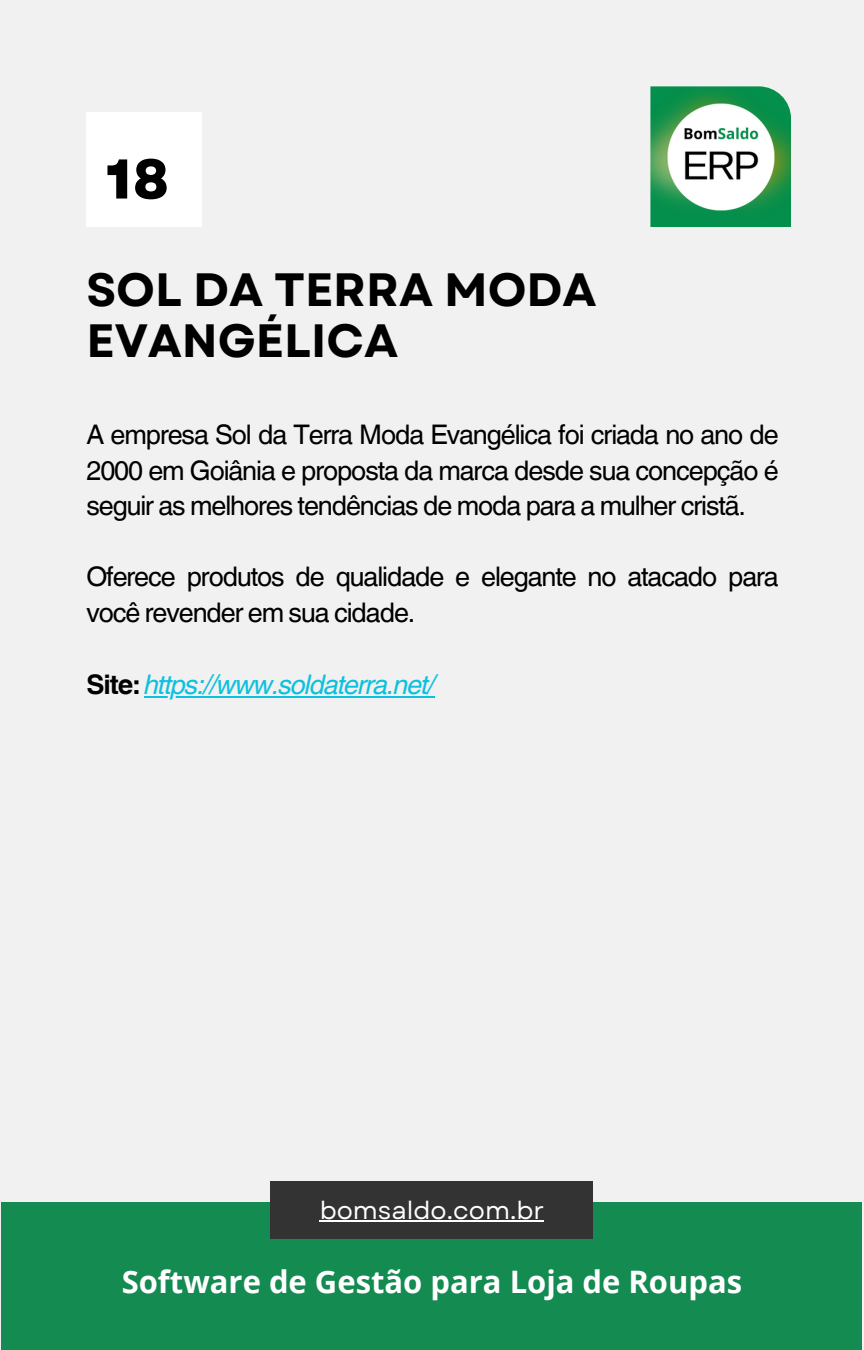
<style>
.page{position:relative;width:864px;height:1350px;background:#f1f1f1}
.page>*{position:absolute;margin:0;border:0;box-sizing:border-box;transform-origin:0 0}
.t1{font:800 55.8px "Garet";color:#000}
.t2{font:700 46.57px/50.6px "Garet";color:#000}
.t3{font:700 31.05px "Open Sans";color:#fff}
.t4{font:27px/35.6px "Helvetica World";letter-spacing:-.04em;color:#000;text-align:justify}
.t5{font:italic 27px "Helvetica World";letter-spacing:-.04em;color:#0cc0df}
.t6{font:24.75px "Garet";color:#fff}
.s1{font-weight:700;font-style:normal;color:#000}
</style>
<div class="page">
<div style="left:86px;top:112px;width:115px;height:115px;background:#fff"></div>
<div style="left:2px;top:1203px;width:860px;height:147px;background:#138b51"></div>
<div style="left:271px;top:1182px;width:322px;height:57px;background:#333"></div>
<hr style="left:320px;top:1220px;width:224px;height:2px;background:#fff">
<img style="left:650px;top:86px;width:141px;height:141px">
<hr style="left:144px;top:696px;width:290px;height:2px;background:#0cc0df">
<h1 class="t1" style="left:106px;top:139px;width:64px">18</h1>
<h2 class="t2" style="left:86px;top:265px;width:512px">SOL DA TERRA MODA<br>EVANGÉLICA</h2>
<p class="t4" style="left:86px;top:417px;width:694px">A empresa Sol da Terra Moda Evangélica foi criada no ano de 2000 em Goiânia e proposta da marca desde sua concepção é seguir as melhores tendências de moda para a mulher cristã.</p>
<p class="t4" style="left:86px;top:559px;width:694px">Oferece produtos de qualidade e elegante no atacado para você revender em sua cidade.</p>
<p class="t5" style="left:86px;top:663px;width:350px"><span class="s1">Site:</span> https://www.soldaterra.net/</p>
<p class="t6" style="left:320px;top:1192px;width:226px">bomsaldo.com.br</p>
<p class="t3" style="left:122px;top:1259px;width:622px">Software de Gestão para Loja de Roupas</p>
</div>
